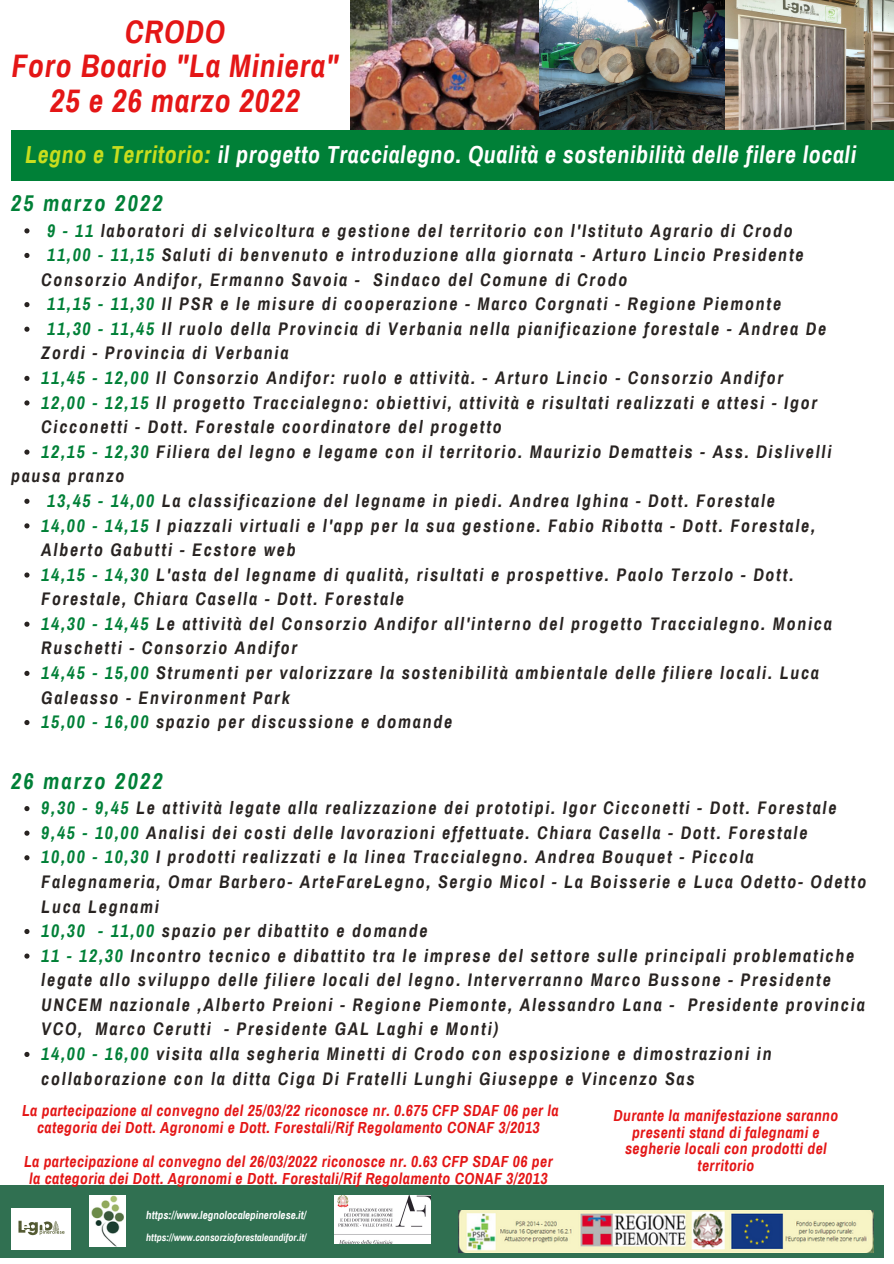
<style>
.page{position:relative;width:894px;height:1264px;background:#fff}
.page>*{position:absolute;margin:0;border:0;box-sizing:border-box;transform-origin:0 0}
.t1{font:italic 700 31.8px "Archivo Narrow";letter-spacing:.025em;color:#e41616}
.t2{font:italic 700 24px "Archivo Narrow";letter-spacing:.025em;color:#fff}
.t3{font:italic 700 22.35px "Archivo Narrow";letter-spacing:.1em;color:#008037}
.t4{font:italic 700 17.85px/24.6px "Archivo Narrow";letter-spacing:.1em;color:#282321}
.t5{font:italic 700 15.6px/17px "Archivo Narrow";letter-spacing:.025em;color:#e41616;text-align:center}
.t6{font:italic 700 11.1px "Archivo Narrow";color:#fff}
.t7{font:italic 700 10.05px "Archivo Narrow";color:#fff}
.s1{color:#c8dd1e}
.s2{color:#008037}
</style>
<div class="page">
<img style="left:350px;top:0;width:189px;height:130px">
<img style="left:539px;top:0;width:354px;height:129px">
<div style="left:11px;top:130px;width:882px;height:50px;background:#008037"></div>
<div style="left:0;top:1185px;width:884px;height:72px;background:#307051"></div>
<img style="left:11px;top:1208px;width:60px;height:41px">
<img style="left:458px;top:1210px;width:414px;height:42px">
<img style="left:89px;top:1195px;width:36px;height:51px">
<img style="left:334px;top:1195px;width:96px;height:48px">
<svg style="left:24px;top:228px;width:5px;height:5px"></svg>
<svg style="left:24px;top:253px;width:5px;height:5px"></svg>
<svg style="left:24px;top:302px;width:5px;height:5px"></svg>
<svg style="left:24px;top:326px;width:5px;height:6px"></svg>
<svg style="left:24px;top:376px;width:5px;height:5px"></svg>
<svg style="left:24px;top:400px;width:5px;height:5px"></svg>
<svg style="left:24px;top:449px;width:5px;height:5px"></svg>
<svg style="left:24px;top:498px;width:5px;height:6px"></svg>
<svg style="left:24px;top:523px;width:5px;height:5px"></svg>
<svg style="left:24px;top:572px;width:5px;height:5px"></svg>
<svg style="left:24px;top:621px;width:5px;height:5px"></svg>
<svg style="left:24px;top:670px;width:5px;height:6px"></svg>
<svg style="left:24px;top:720px;width:5px;height:5px"></svg>
<svg style="left:24px;top:806px;width:5px;height:5px"></svg>
<svg style="left:24px;top:830px;width:5px;height:5px"></svg>
<svg style="left:24px;top:855px;width:5px;height:5px"></svg>
<svg style="left:24px;top:929px;width:5px;height:5px"></svg>
<svg style="left:24px;top:953px;width:5px;height:5px"></svg>
<svg style="left:24px;top:1051px;width:5px;height:5px"></svg>
<p class="t1" style="left:125px;top:15px;width:102px">CRODO</p>
<p class="t1" style="left:12px;top:49px;width:328px">Foro Boario "La Miniera"</p>
<p class="t1" style="left:50px;top:84px;width:251px">25 e 26 marzo 2022</p>
<p class="t2" style="left:25px;top:141px;width:832px"><span class="s1">Legno e Territorio:</span> il progetto Traccialegno. Qualità e sostenibilità delle filere locali</p>
<p class="t3" style="left:11px;top:191px;width:153px">25 marzo 2022</p>
<p class="t4" style="left:47px;top:218px;width:747px"><span class="s2">9 - 11</span> laboratori di selvicoltura e gestione del territorio con l'Istituto Agrario di Crodo</p>
<p class="t4" style="left:41px;top:243px;width:763px;text-indent:6px"><span class="s2">11,00 - 11,15</span> Saluti di benvenuto e introduzione alla giornata - Arturo Lincio Presidente<br>Consorzio Andifor, Ermanno Savoia - Sindaco del Comune di Crodo</p>
<p class="t4" style="left:47px;top:292px;width:735px"><span class="s2">11,15 - 11,30</span> Il PSR e le misure di cooperazione - Marco Corgnati - Regione Piemonte</p>
<p class="t4" style="left:41px;top:316px;width:786px;text-indent:6px"><span class="s2">11,30 - 11,45</span> Il ruolo della Provincia di Verbania nella pianificazione forestale - Andrea De<br>Zordi - Provincia di Verbania</p>
<p class="t4" style="left:41px;top:366px;width:743px"><span class="s2">11,45 - 12,00</span> Il Consorzio Andifor: ruolo e attività. - Arturo Lincio - Consorzio Andifor</p>
<p class="t4" style="left:41px;top:390px;width:777px"><span class="s2">12,00 - 12,15</span> Il progetto Traccialegno: obiettivi, attività e risultati realizzati e attesi - Igor<br>Cicconetti - Dott. Forestale coordinatore del progetto</p>
<p class="t4" style="left:41px;top:439px;width:791px"><span class="s2">12,15 - 12,30</span> Filiera del legno e legame con il territorio. Maurizio Dematteis - Ass. Dislivelli</p>
<p class="t4" style="left:47px;top:488px;width:729px"><span class="s2">13,45 - 14,00</span> La classificazione del legname in piedi. Andrea Ighina - Dott. Forestale</p>
<p class="t4" style="left:41px;top:513px;width:775px"><span class="s2">14,00 - 14,15</span> I piazzali virtuali e l'app per la sua gestione. Fabio Ribotta - Dott. Forestale,<br>Alberto Gabutti - Ecstore web</p>
<p class="t4" style="left:41px;top:562px;width:753px"><span class="s2">14,15 - 14,30</span> L'asta del legname di qualità, risultati e prospettive. Paolo Terzolo - Dott.<br>Forestale, Chiara Casella - Dott. Forestale</p>
<p class="t4" style="left:41px;top:611px;width:791px"><span class="s2">14,30 - 14,45</span> Le attività del Consorzio Andifor all'interno del progetto Traccialegno. Monica<br>Ruschetti - Consorzio Andifor</p>
<p class="t4" style="left:41px;top:660px;width:779px"><span class="s2">14,45 - 15,00</span> Strumenti per valorizzare la sostenibilità ambientale delle filiere locali. Luca<br>Galeasso - Environment Park</p>
<p class="t4" style="left:41px;top:710px;width:412px"><span class="s2">15,00 - 16,00</span> spazio per discussione e domande</p>
<p class="t4" style="left:11px;top:464px;width:115px">pausa pranzo</p>
<p class="t3" style="left:11px;top:769px;width:153px">26 marzo 2022</p>
<p class="t4" style="left:41px;top:796px;width:796px"><span class="s2">9,30 - 9,45</span> Le attività legate alla realizzazione dei prototipi. Igor Cicconetti - Dott. Forestale</p>
<p class="t4" style="left:41px;top:820px;width:767px"><span class="s2">9,45 - 10,00</span> Analisi dei costi delle lavorazioni effettuate. Chiara Casella - Dott. Forestale</p>
<p class="t4" style="left:41px;top:845px;width:826px"><span class="s2">10,00 - 10,30</span> I prodotti realizzati e la linea Traccialegno. Andrea Bouquet - Piccola<br>Falegnameria, Omar Barbero- ArteFareLegno, Sergio Micol - La Boisserie e Luca Odetto- Odetto<br>Luca Legnami</p>
<p class="t4" style="left:41px;top:918px;width:388px"><span class="s2">10,30 - 11,00</span> spazio per dibattito e domande</p>
<p class="t4" style="left:41px;top:943px;width:824px"><span class="s2">11 - 12,30</span> Incontro tecnico e dibattito tra le imprese del settore sulle principali problematiche legate allo sviluppo delle filiere locali del legno. Interverranno Marco Bussone - Presidente UNCEM nazionale ,Alberto Preioni - Regione Piemonte, Alessandro Lana - Presidente provincia VCO, Marco Cerutti - Presidente GAL Laghi e Monti)</p>
<p class="t4" style="left:41px;top:1041px;width:731px"><span class="s2">14,00 - 16,00</span> visita alla segheria Minetti di Crodo con esposizione e dimostrazioni in collaborazione con la ditta Ciga Di Fratelli Lunghi Giuseppe e Vincenzo Sas</p>
<p class="t5" style="left:22px;top:1102px;width:538px">La partecipazione al convegno del 25/03/22 riconosce nr. 0.675 CFP SDAF 06 per la categoria dei Dott. Agronomi e Dott. Forestali/Rif Regolamento CONAF 3/2013</p>
<p class="t5" style="left:24px;top:1152px;width:530px">La partecipazione al convegno del 26/03/2022 riconosce nr. 0.63 CFP SDAF 06 per la categoria dei Dott. Agronomi e Dott. Forestali/Rif Regolamento CONAF 3/2013</p>
<p class="t6" style="left:146px;top:1208px;width:162px">https://www.legnolocalepinerolese.it/</p>
<p class="t7" style="left:146px;top:1232px;width:162px">https://www.consorzioforestaleandifor.it/</p>
<p class="t5" style="left:613px;top:1106px;width:226px">Durante la manifestazione saranno presenti stand di falegnami e segherie locali con prodotti del territorio</p>
</div>
